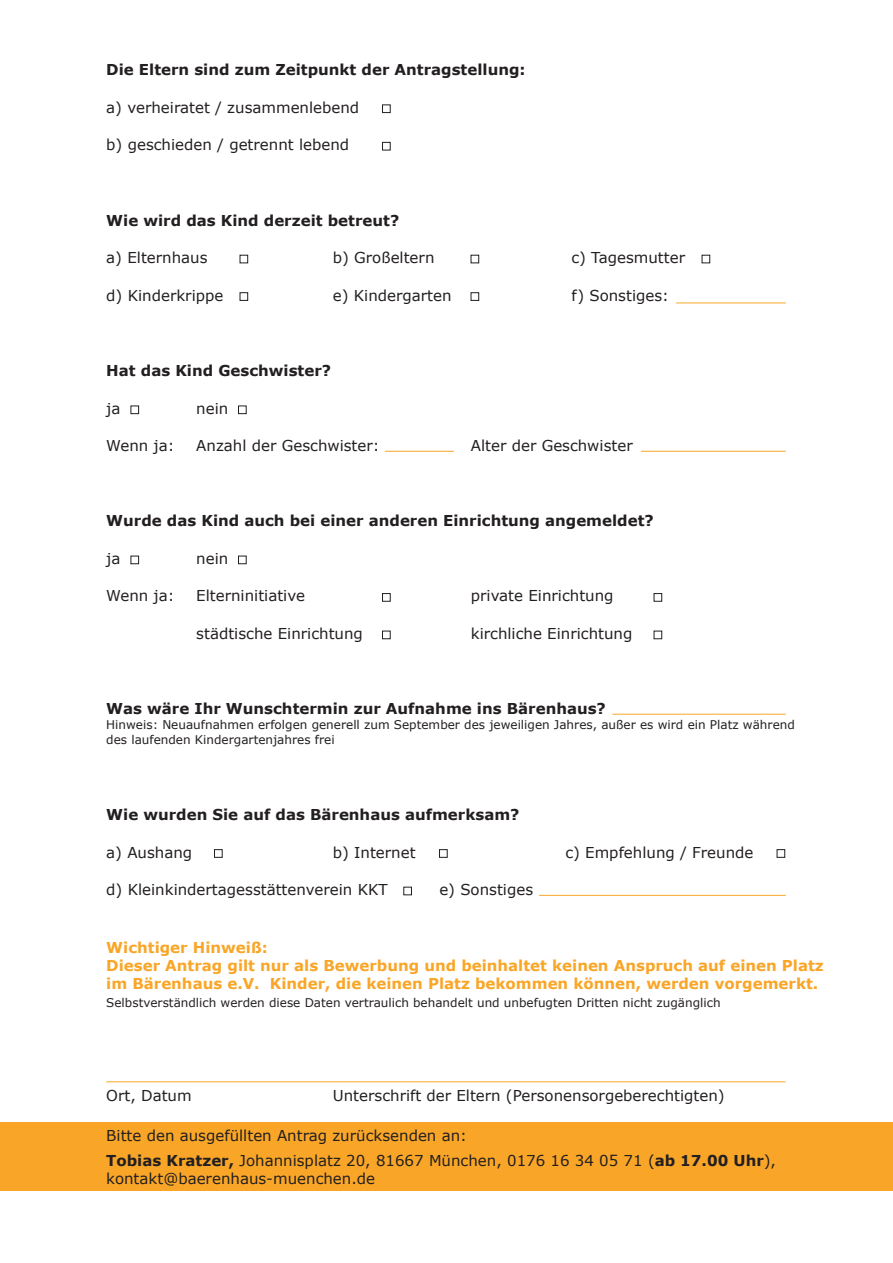
<style>
.page{position:relative;width:893px;height:1263px;background:#fff}
.page>*{position:absolute;margin:0;border:0;box-sizing:border-box;transform-origin:0 0}
.t1{font:15px/18px "Verdana";color:#231f20}
.t2{font:700 15px "Verdana";color:#231f20}
.t3{font:700 15px/18px "Verdana";color:#f9a628}
.t4{font:12px/15px "Verdana";color:#231f20}
.s1{font-weight:700}
</style>
<div class="page">
<div style="left:382px;top:105px;width:8px;height:8px;border:1px solid #231f20"></div>
<div style="left:382px;top:142px;width:8px;height:8px;border:1px solid #231f20"></div>
<div style="left:240px;top:255px;width:8px;height:8px;border:1px solid #231f20"></div>
<div style="left:471px;top:255px;width:8px;height:8px;border:1px solid #231f20"></div>
<div style="left:702px;top:255px;width:8px;height:8px;border:1px solid #231f20"></div>
<div style="left:240px;top:292px;width:8px;height:9px;border:1px solid #231f20"></div>
<div style="left:471px;top:292px;width:8px;height:9px;border:1px solid #231f20"></div>
<div style="left:214px;top:849px;width:8px;height:8px;border:1px solid #231f20"></div>
<div style="left:439px;top:849px;width:8px;height:8px;border:1px solid #231f20"></div>
<div style="left:777px;top:849px;width:8px;height:8px;border:1px solid #231f20"></div>
<div style="left:404px;top:887px;width:8px;height:8px;border:1px solid #231f20"></div>
<div style="left:131px;top:556px;width:8px;height:8px;border:1px solid #231f20"></div>
<div style="left:238px;top:556px;width:8px;height:8px;border:1px solid #231f20"></div>
<div style="left:382px;top:593px;width:8px;height:8px;border:1px solid #231f20"></div>
<div style="left:654px;top:593px;width:8px;height:8px;border:1px solid #231f20"></div>
<div style="left:382px;top:631px;width:8px;height:8px;border:1px solid #231f20"></div>
<div style="left:654px;top:631px;width:8px;height:8px;border:1px solid #231f20"></div>
<div style="left:131px;top:406px;width:8px;height:8px;border:1px solid #231f20"></div>
<div style="left:238px;top:406px;width:8px;height:8px;border:1px solid #231f20"></div>
<hr style="left:385px;top:451px;width:69px;height:1px;background:#f9a628">
<hr style="left:641px;top:451px;width:145px;height:1px;background:#f9a628">
<hr style="left:676px;top:303px;width:110px;height:1px;background:#f9a628">
<hr style="left:612px;top:714px;width:174px;height:1px;background:#f9a628">
<div style="left:0;top:1123px;width:893px;height:68px;background:#f9a628"></div>
<hr style="left:539px;top:895px;width:247px;height:1px;background:#f9a628">
<hr style="left:106px;top:1081px;width:680px;height:1px;background:#f9a628">
<p class="t2" style="left:106px;top:59px;width:421px">Die Eltern sind zum Zeitpunkt der Antragstellung:</p>
<p class="t1" style="left:106px;top:98px;width:255px">a) verheiratet / zusammenlebend</p>
<p class="t1" style="left:106px;top:136px;width:244px">b) geschieden / getrennt lebend</p>
<p class="t2" style="left:106px;top:209px;width:294px">Wie wird das Kind derzeit betreut?</p>
<p class="t1" style="left:106px;top:248px;width:103px">a) Elternhaus</p>
<p class="t1" style="left:333px;top:248px;width:103px">b) Großeltern</p>
<p class="t1" style="left:571px;top:248px;width:115px">c) Tagesmutter</p>
<p class="t1" style="left:106px;top:286px;width:119px">d) Kinderkrippe</p>
<p class="t1" style="left:333px;top:286px;width:120px">e) Kindergarten</p>
<p class="t1" style="left:571px;top:286px;width:99px">f) Sonstiges:</p>
<p class="t2" style="left:106px;top:360px;width:226px">Hat das Kind Geschwister?</p>
<p class="t1" style="left:106px;top:399px;width:16px">ja</p>
<p class="t1" style="left:196px;top:399px;width:34px">nein</p>
<p class="t1" style="left:106px;top:437px;width:70px">Wenn ja:</p>
<p class="t1" style="left:196px;top:437px;width:185px">Anzahl der Geschwister:</p>
<p class="t1" style="left:471px;top:437px;width:163px">Alter der Geschwister</p>
<p class="t2" style="left:106px;top:510px;width:549px">Wurde das Kind auch bei einer anderen Einrichtung angemeldet?</p>
<p class="t1" style="left:106px;top:549px;width:16px">ja</p>
<p class="t1" style="left:196px;top:549px;width:34px">nein</p>
<p class="t1" style="left:106px;top:587px;width:70px">Wenn ja:</p>
<p class="t1" style="left:196px;top:587px;width:110px">Elterninitiative</p>
<p class="t1" style="left:471px;top:587px;width:144px">private Einrichtung</p>
<p class="t1" style="left:196px;top:624px;width:168px">städtische Einrichtung</p>
<p class="t1" style="left:471px;top:624px;width:163px">kirchliche Einrichtung</p>
<p class="t2" style="left:106px;top:698px;width:501px">Was wäre Ihr Wunschtermin zur Aufnahme ins Bärenhaus?</p>
<p class="t4" style="left:106px;top:717px;width:690px">Hinweis: Neuaufnahmen erfolgen generell zum September des jeweiligen Jahres, außer es wird ein Platz während des laufenden Kindergartenjahres frei</p>
<p class="t2" style="left:106px;top:804px;width:415px">Wie wurden Sie auf das Bärenhaus aufmerksam?</p>
<p class="t1" style="left:106px;top:843px;width:87px">a) Aushang</p>
<p class="t1" style="left:333px;top:843px;width:84px">b) Internet</p>
<p class="t1" style="left:565px;top:843px;width:190px">c) Empfehlung / Freunde</p>
<p class="t1" style="left:106px;top:880px;width:283px">d) Kleinkindertagesstättenverein KKT</p>
<p class="t1" style="left:439px;top:880px;width:95px">e) Sonstiges</p>
<p class="t3" style="left:106px;top:939px;width:163px">Wichtiger Hinweiß:</p>
<p class="t3" style="left:106px;top:957px;width:719px">Dieser Antrag gilt nur als Bewerbung und beinhaltet keinen Anspruch auf einen Platz im Bärenhaus e.V. Kinder, die keinen Platz bekommen können, werden vorgemerkt.</p>
<p class="t4" style="left:106px;top:995px;width:616px">Selbstverständlich werden diese Daten vertraulich behandelt und unbefugten Dritten nicht zugänglich</p>
<p class="t1" style="left:106px;top:1086px;width:87px">Ort, Datum</p>
<p class="t1" style="left:333px;top:1086px;width:393px">Unterschrift der Eltern (Personensorgeberechtigten)</p>
<p class="t1" style="left:106px;top:1126px;width:362px">Bitte den ausgefüllten Antrag zurücksenden an:</p>
<p class="t1" style="left:106px;top:1151px;width:671px"><span class="s1">Tobias Kratzer,</span> Johannisplatz 20, 81667 München, 0176 16 34 05 71 (<span class="s1">ab 17.00 Uhr</span>), kontakt@baerenhaus-muenchen.de</p>
</div>
